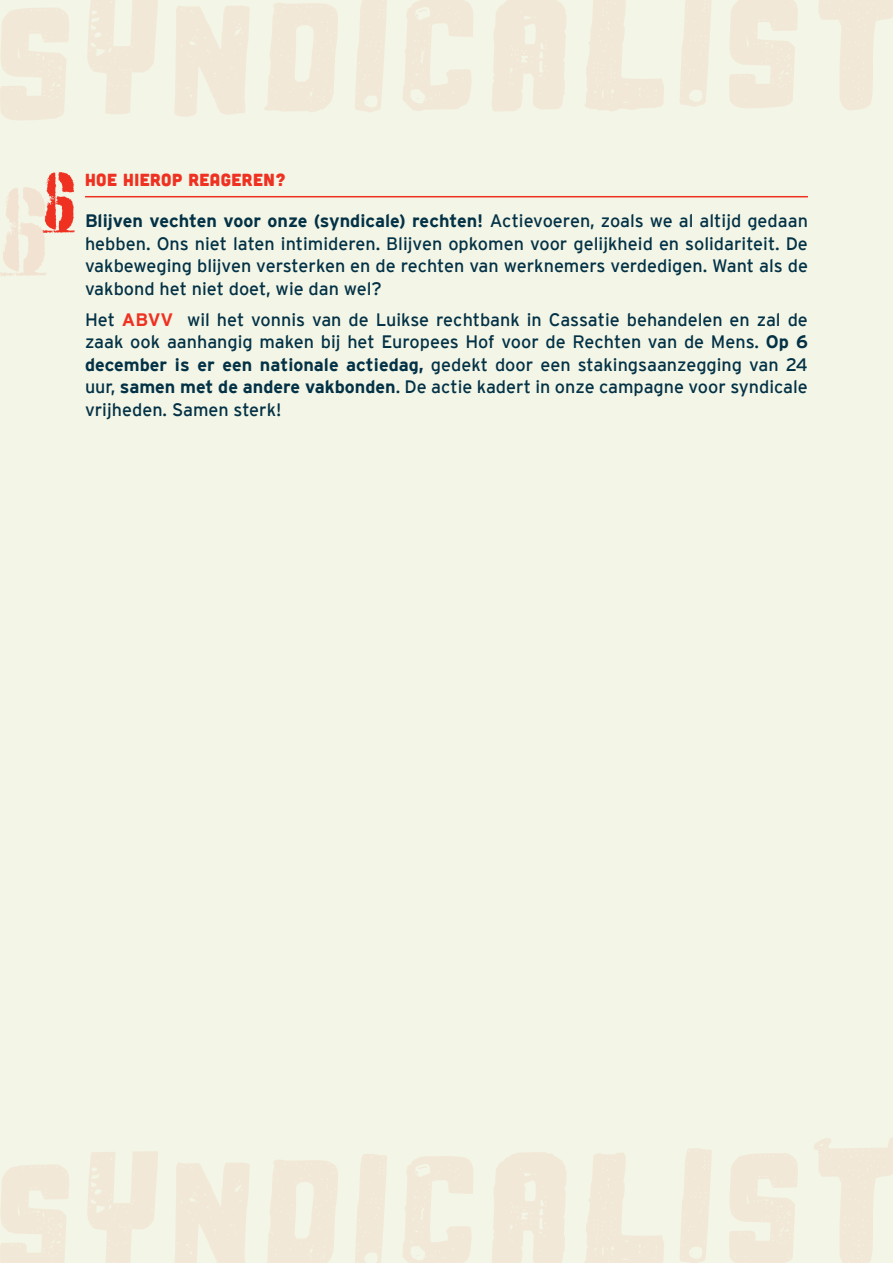
<style>
.page{position:relative;width:893px;height:1263px;background:#f3f6e6}
.page>*{position:absolute;margin:0;border:0;box-sizing:border-box;transform-origin:0 0}
.t1{font:120.75px "Battery Park";color:#ef3122}
.t2{font:18px/22.5px "Interstate";color:#033146;text-align:justify}
.t3{font:17.55px "Cubano";letter-spacing:.025em;color:#ef3122}
.s1{font-weight:700}
.s2{font-weight:700;color:#ef3122}
</style>
<div class="page">
<svg style="left:0;top:0;width:893px;height:120px;fill:#f2ebdc"></svg>
<svg style="left:0;top:1137px;width:893px;height:126px"></svg>
<hr style="left:85px;top:196px;width:723px;height:1px;background:#ef3122">
<p class="t1" style="left:-8px;top:152px;width:89px">6<sup>6</sup></p>
<p class="t3" style="left:85px;top:169px;width:202px">HOE HIEROP REAGEREN?</p>
<p class="t2" style="left:85px;top:209px;width:724px"><span class="s1">Blijven vechten voor onze (syndicale) rechten!</span> Actievoeren, zoals we al altijd gedaan hebben. Ons niet laten intimideren. Blijven opkomen voor gelijkheid en solidariteit. De vakbeweging blijven versterken en de rechten van werknemers verdedigen. Want als de vakbond het niet doet, wie dan wel?</p>
<p class="t2" style="left:85px;top:308px;width:724px">Het <span class="s2">ABVV</span> wil het vonnis van de Luikse rechtbank in Cassatie behandelen en zal de zaak ook aanhangig maken bij het Europees Hof voor de Rechten van de Mens. <span class="s1">Op 6 december is er een nationale actiedag,</span> gedekt door een stakingsaanzegging van 24 uur, <span class="s1">samen met de andere vakbonden</span>. De actie kadert in onze campagne voor syndicale vrijheden. Samen sterk!</p>
</div>
